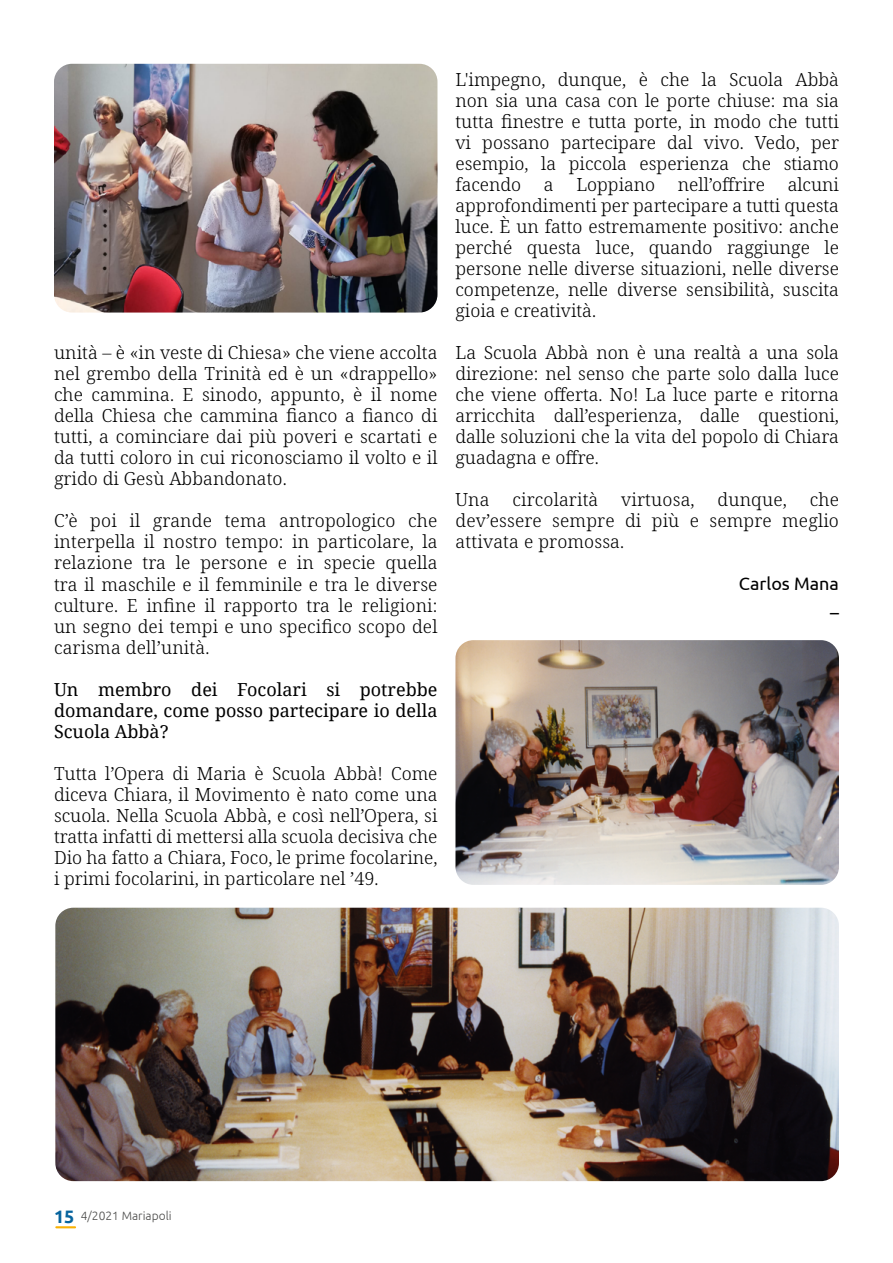
<style>
.page{position:relative;width:893px;height:1263px;background:#fff}
.page>*{position:absolute;margin:0;border:0;box-sizing:border-box;transform-origin:0 0}
.t1{font:300 18px/21px "Noto Serif";color:#000;text-align:justify}
.t2{font:18px/21px "Noto Serif";color:#000;text-align:justify}
.t3{font:18px/21px "Ubuntu";color:#000;text-align:right}
.t4{font:300 12px "Ubuntu";color:#4a4a49}
.s1{font-weight:700;font-size:18px;color:#07649e}
</style>
<div class="page">
<hr style="left:55px;top:1226px;width:21px;height:2px;background:#f9b104">
<img style="left:455px;top:640px;width:384px;height:245px">
<img style="left:55px;top:908px;width:784px;height:273px">
<img style="left:54px;top:64px;width:383px;height:249px">
<p class="t1" style="left:54px;top:343px;width:385px">unità – è «in veste di Chiesa» che viene accolta nel grembo della Trinità ed è un «drappello» che cammina. E sinodo, appunto, è il nome della Chiesa che cammina fianco a fianco di tutti, a cominciare dai più poveri e scartati e da tutti coloro in cui riconosciamo il volto e il grido di Gesù Abbandonato.</p>
<p class="t1" style="left:54px;top:511px;width:385px">C’è poi il grande tema antropologico che interpella il nostro tempo: in particolare, la relazione tra le persone e in specie quella tra il maschile e il femminile e tra le diverse culture. E infine il rapporto tra le religioni: un segno dei tempi e uno specifico scopo del carisma dell’unità.</p>
<p class="t2" style="left:54px;top:678px;width:385px">Un membro dei Focolari si potrebbe domandare, come posso partecipare io della Scuola Abbà?</p>
<p class="t1" style="left:54px;top:763px;width:385px">Tutta l’Opera di Maria è Scuola Abbà! Come diceva Chiara, il Movimento è nato come una scuola. Nella Scuola Abbà, e così nell’Opera, si tratta infatti di mettersi alla scuola decisiva che Dio ha fatto a Chiara, Foco, le prime focolarine, i primi focolarini, in particolare nel ’49.</p>
<p class="t1" style="left:455px;top:70px;width:385px">L'impegno, dunque, è che la Scuola Abbà non sia una casa con le porte chiuse: ma sia tutta finestre e tutta porte, in modo che tutti vi possano partecipare dal vivo. Vedo, per esempio, la piccola esperienza che stiamo facendo</p>
<p class="t1" style="left:544px;top:175px;width:11px">a</p>
<p class="t1" style="left:576px;top:175px;width:80px">Loppiano</p>
<p class="t1" style="left:678px;top:175px;width:89px">nell’offrire</p>
<p class="t1" style="left:455px;top:175px;width:385px;text-indent:332px">alcuni approfondimenti per partecipare a tutti questa luce. È un fatto estremamente positivo: anche perché questa luce, quando raggiunge le persone nelle diverse situazioni, nelle diverse competenze, nelle diverse sensibilità, suscita gioia e creatività.</p>
<p class="t1" style="left:455px;top:343px;width:385px">La Scuola Abbà non è una realtà a una sola direzione: nel senso che parte solo dalla luce che viene offerta. No! La luce parte e ritorna arricchita dall’esperienza, dalle questioni, dalle soluzioni che la vita del popolo di Chiara guadagna e offre.</p>
<p class="t1" style="left:455px;top:490px;width:36px">Una</p>
<p class="t1" style="left:512px;top:490px;width:87px">circolarità</p>
<p class="t1" style="left:621px;top:490px;width:75px">virtuosa,</p>
<p class="t1" style="left:717px;top:490px;width:71px">dunque,</p>
<p class="t1" style="left:455px;top:490px;width:385px;text-indent:354px">che dev’essere sempre di più e sempre meglio attivata e promossa.</p>
<p class="t3" style="left:739px;top:573px;width:102px">Carlos Mana _</p>
<p class="t4" style="left:54px;top:1209px;width:119px"><span class="s1">15</span> 4/2021 Mariapoli</p>
</div>
